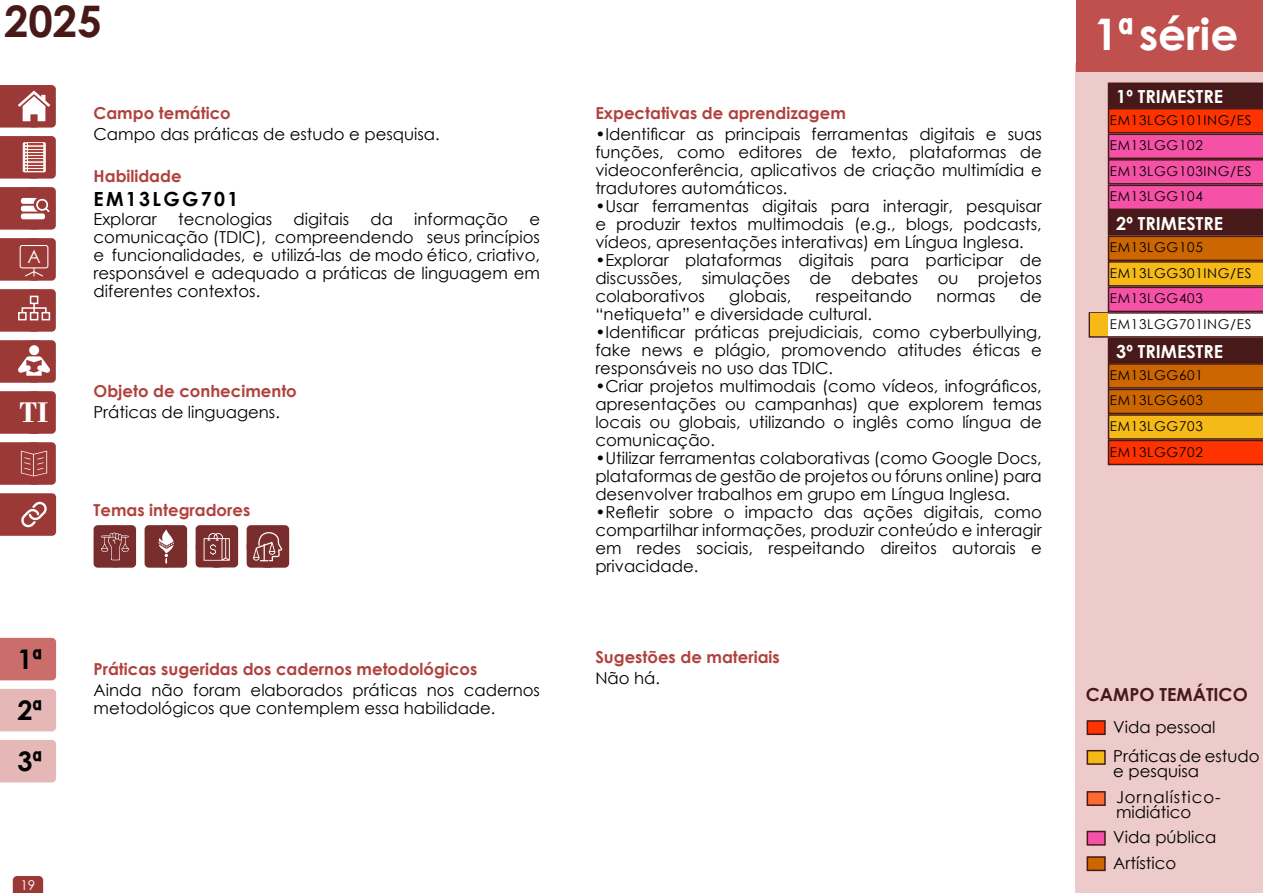
<style>
.page{position:relative;width:1263px;height:893px;background:#fff}
.page>*{position:absolute;margin:0;border:0;box-sizing:border-box;transform-origin:0 0}
.t1{font:700 43.5px "Century Gothic";color:#fff}
.t2{font:700 43.5px "Century Gothic";color:#471a19}
.t3{font:700 29.85px "Bodoni";color:#fff}
.t4{font:700 27px/51px "Century Gothic";color:#000;text-align:justify}
.t5{font:700 19.5px "Century Gothic";letter-spacing:.12em;color:#000}
.t6{font:700 18px "Century Gothic";color:#fff}
.t7{font:700 18px "Century Gothic";color:#471a19}
.t8{font:18px "Century Gothic";color:#fff}
.t9{font:16.5px/18px "Century Gothic";color:#000;text-align:justify}
.t10{font:700 16.5px "Century Gothic";color:#b0423e}
.t11{font:16.5px/15px "Century Gothic";letter-spacing:.05em;color:#000}
.t12{font:13.5px/25.5px "Century Gothic";letter-spacing:.05em;color:#000}
.t13{font:13.5px "Century Gothic";color:#fff}
</style>
<div class="page">
<svg style="left:0;top:85px;width:56px;height:43px"></svg>
<svg style="left:0;top:136px;width:56px;height:43px;background:#ad5b59"></svg>
<svg style="left:0;top:187px;width:56px;height:43px;background:#ab5958"></svg>
<svg style="left:0;top:238px;width:56px;height:43px;background:#a14645"></svg>
<svg style="left:0;top:289px;width:56px;height:43px;background:#a54e4c"></svg>
<svg style="left:0;top:340px;width:56px;height:43px;background:#ad5c5b"></svg>
<svg style="left:0;top:391px;width:56px;height:43px"></svg>
<div style="left:13px;top:391px;width:42px;height:43px;background:#9b3937;border-radius:50%"></div>
<svg style="left:0;top:442px;width:56px;height:43px;background:#a14543"></svg>
<svg style="left:0;top:493px;width:56px;height:43px;background:#a44b49"></svg>
<svg style="left:13px;top:876px;width:30px;height:17px"></svg>
<div style="left:1075px;top:63px;width:188px;height:830px;background:#eccbca"></div>
<div style="left:1076px;top:0;width:187px;height:72px;background:#c0504d"></div>
<div style="left:0;top:638px;width:56px;height:42px;background:#cb6d6b"></div>
<div style="left:0;top:689px;width:56px;height:42px;background:#e5b8b7"></div>
<div style="left:0;top:740px;width:56px;height:42px;background:#e5b8b7"></div>
<div style="left:1086px;top:720px;width:20px;height:15px;background:#f30;border:2px solid #471a19"></div>
<div style="left:1086px;top:750px;width:20px;height:15px;background:#f5ba17;border:2px solid #471a19"></div>
<div style="left:1086px;top:831px;width:20px;height:15px;background:#f551a7;border:2px solid #471a19"></div>
<div style="left:1086px;top:791px;width:20px;height:15px;background:#fa6b32;border:2px solid #471a19"></div>
<div style="left:1086px;top:856px;width:20px;height:15px;background:#c60;border:2px solid #471a19"></div>
<svg style="left:1089px;top:83px;width:174px;height:382px;background:#c1644f"></svg>
<div style="left:1090px;top:314px;width:18px;height:22px;background:#f5ba17"></div>
<div style="left:94px;top:525px;width:42px;height:43px;background:#792d2d;border-radius:4px"></div>
<svg style="left:101px;top:532px;width:28px;height:29px"></svg>
<div style="left:145px;top:525px;width:42px;height:43px;background:#792d2d;border-radius:4px"></div>
<svg style="left:158px;top:529px;width:16px;height:35px"></svg>
<div style="left:247px;top:525px;width:42px;height:43px;background:#792d2d;border-radius:4px"></div>
<svg style="left:252px;top:532px;width:31px;height:29px"></svg>
<div style="left:196px;top:525px;width:42px;height:42px;background:#792d2d;border-radius:4px"></div>
<div style="left:196px;top:526px;width:42px;height:42px;background:#792d2d;border-radius:50%"></div>
<svg style="left:204px;top:533px;width:26px;height:28px"></svg>
<h1 class="t2" style="left:4px;top:-12px;width:99px">2025</h1>
<p class="t8" style="left:27px;top:244px;width:15px">A</p>
<h2 class="t3" style="left:19px;top:395px;width:30px">TI</h2>
<p class="t10" style="left:94px;top:100px;width:139px">Campo temático</p>
<p class="t9" style="left:94px;top:125px;width:348px">Campo das práticas de estudo e pesquisa.</p>
<p class="t10" style="left:94px;top:164px;width:90px">Habilidade</p>
<p class="t9" style="left:94px;top:210px;width:65px">Explorar</p>
<p class="t9" style="left:178px;top:210px;width:96px">tecnologias</p>
<p class="t9" style="left:293px;top:210px;width:57px">digitais</p>
<p class="t9" style="left:370px;top:210px;width:24px">da</p>
<p class="t9" style="left:414px;top:210px;width:95px">informação</p>
<p class="t5" style="left:94px;top:184px;width:146px">EM13LGG701</p>
<p class="t9" style="left:94px;top:210px;width:448px;text-indent:436px">e comunicação (TDIC), compreendendo seus princípios e funcionalidades, e utilizá-las de modo ético, criativo, responsável e adequado a práticas de linguagem em diferentes contextos.</p>
<p class="t10" style="left:94px;top:379px;width:205px">Objeto de conhecimento</p>
<p class="t9" style="left:94px;top:403px;width:188px">Práticas de linguagens.</p>
<p class="t10" style="left:94px;top:498px;width:158px">Temas integradores</p>
<h3 class="t4" style="left:17px;top:633px;width:26px">1ª 2ª 3ª</h3>
<p class="t13" style="left:20px;top:875px;width:16px">19</p>
<p class="t10" style="left:94px;top:656px;width:385px">Práticas sugeridas dos cadernos metodológicos</p>
<p class="t9" style="left:94px;top:681px;width:448px">Ainda não foram elaborados práticas nos cadernos metodológicos que contemplem essa habilidade.</p>
<p class="t10" style="left:595px;top:100px;width:252px">Expectativas de aprendizagem</p>
<p class="t9" style="left:595px;top:125px;width:448px">•Identificar as principais ferramentas digitais e suas funções, como editores de texto, plataformas de videoconferência, aplicativos de criação multimídia e tradutores automáticos.</p>
<p class="t9" style="left:595px;top:197px;width:448px">•Usar ferramentas digitais para interagir, pesquisar e produzir textos multimodais (e.g., blogs, podcasts, vídeos, apresentações interativas) em Língua Inglesa.</p>
<p class="t9" style="left:595px;top:251px;width:448px">•Explorar plataformas digitais para participar de discussões, simulações de debates ou projetos colaborativos</p>
<p class="t9" style="left:729px;top:287px;width:64px">globais,</p>
<p class="t9" style="left:816px;top:287px;width:98px">respeitando</p>
<p class="t9" style="left:936px;top:287px;width:60px">normas</p>
<p class="t9" style="left:1020px;top:287px;width:24px">de</p>
<p class="t9" style="left:595px;top:305px;width:278px">“netiqueta” e diversidade cultural.</p>
<p class="t9" style="left:595px;top:323px;width:448px">•Identificar práticas prejudiciais, como cyberbullying, fake news e plágio, promovendo atitudes éticas e responsáveis no uso das TDIC.</p>
<p class="t9" style="left:595px;top:377px;width:448px">•Criar projetos multimodais (como vídeos, infográficos, apresentações ou campanhas) que explorem temas locais ou globais, utilizando o inglês como língua de comunicação.</p>
<p class="t9" style="left:595px;top:449px;width:448px">•Utilizar ferramentas colaborativas (como Google Docs, plataformas de gestão de projetos ou fóruns online) para desenvolver trabalhos em grupo em Língua Inglesa.</p>
<p class="t9" style="left:595px;top:503px;width:448px">•Refletir sobre o impacto das ações digitais, como compartilhar informações, produzir conteúdo e interagir em redes sociais, respeitando direitos autorais e privacidade.</p>
<p class="t10" style="left:595px;top:644px;width:186px">Sugestões de materiais</p>
<p class="t9" style="left:595px;top:669px;width:66px">Não há.</p>
<h1 class="t1" style="left:1094px;top:1px;width:146px">1ª série</h1>
<p class="t6" style="left:1116px;top:82px;width:108px">1º TRIMESTRE</p>
<p class="t12" style="left:1110px;top:107px;width:143px">EM13LGG101ING/ES<br>EM13LGG102<br>EM13LGG103ING/ES<br>EM13LGG104</p>
<p class="t6" style="left:1116px;top:210px;width:108px">2º TRIMESTRE</p>
<p class="t12" style="left:1110px;top:235px;width:143px">EM13LGG105<br>EM13LGG301ING/ES<br>EM13LGG403<br>EM13LGG701ING/ES</p>
<p class="t12" style="left:1110px;top:362px;width:94px;text-align:justify">EM13LGG601<br>EM13LGG603<br>EM13LGG703<br>EM13LGG702</p>
<p class="t6" style="left:1116px;top:338px;width:108px">3º TRIMESTRE</p>
<p class="t7" style="left:1086px;top:681px;width:163px">CAMPO TEMÁTICO</p>
<p class="t9" style="left:1113px;top:711px;width:148px;line-height:29.7px">Vida pessoal<br>Práticas de estudo</p>
<p class="t9" style="left:1113px;top:762px;width:87px">e pesquisa</p>
<p class="t11" style="left:1116px;top:790px;width:106px">Jornalístico&shy;midiático</p>
<p class="t9" style="left:1113px;top:853px;width:64px">Artístico</p>
<p class="t9" style="left:1113px;top:828px;width:105px">Vida pública</p>
</div>
